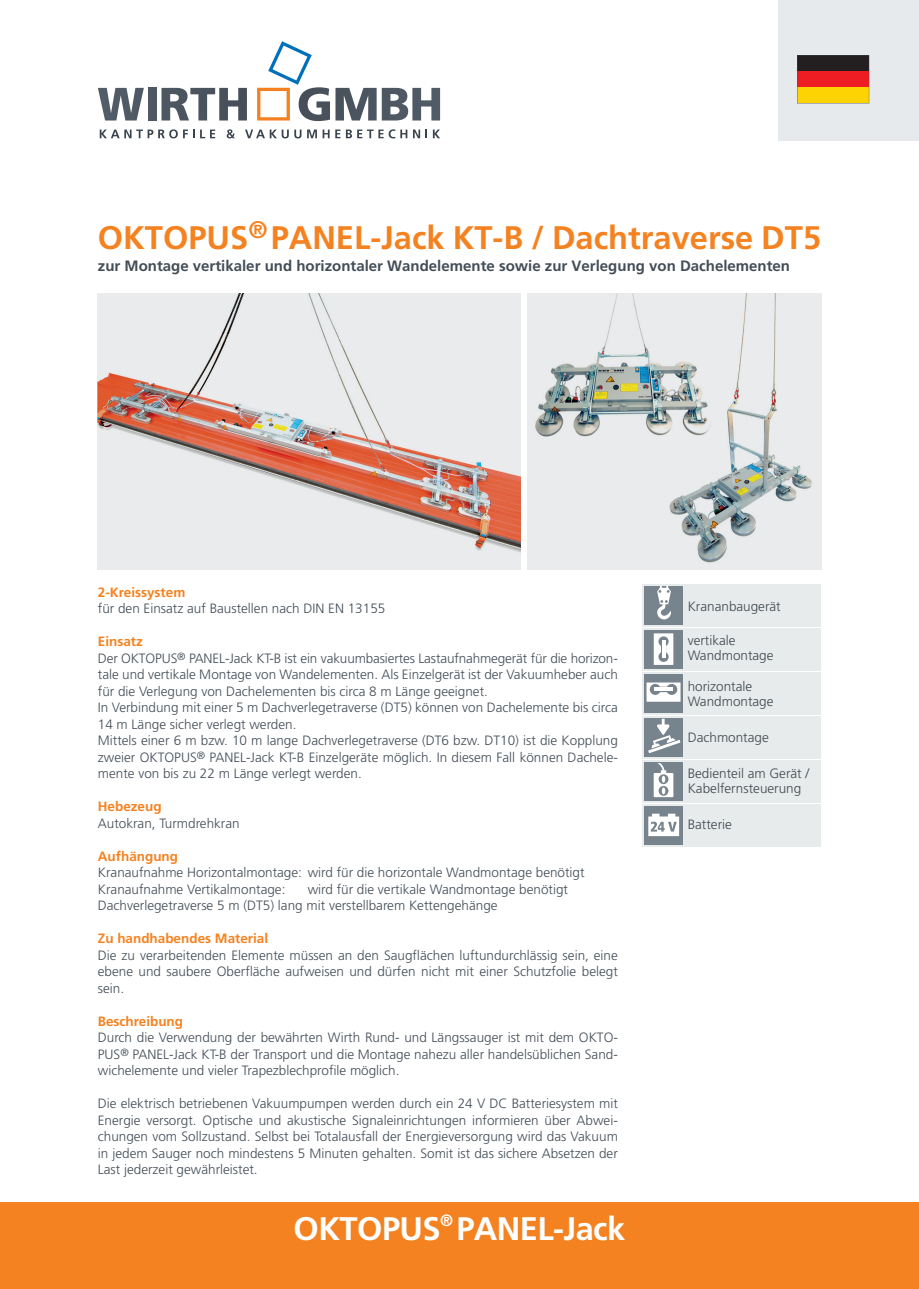
<style>
.page{position:relative;width:919px;height:1289px;background:#fff}
.page>*{position:absolute;margin:0;border:0;box-sizing:border-box;transform-origin:0 0}
.t1{font:700 32.55px "Frutiger LT Std";color:#f58220}
.t2{font:700 32.55px "Frutiger LT Std";letter-spacing:-.015em;color:#fff}
.t3{font:700 15px "Frutiger LT Std";color:#434d57}
.t4{font:300 13.5px/16.5px "Frutiger LT Std";color:#434d57}
.t5{font:300 13.5px/15px "Frutiger LT Std";color:#404a50}
.t6{font:700 13.5px "Frutiger LT Std";color:#f58220}
.s1{font-weight:700;color:#f58220}
</style>
<div class="page">
<div style="left:778px;top:0;width:140px;height:140px;background:#e7eaed"></div>
<div style="left:0;top:1202px;width:918px;height:86px;background:#f58220"></div>
<svg style="left:98px;top:88px;width:46px;height:32px"></svg>
<div style="left:148px;top:88px;width:9px;height:32px;background:#4e5863"></div>
<svg style="left:161px;top:88px;width:86px;height:32px"></svg>
<svg style="left:382px;top:88px;width:58px;height:32px"></svg>
<svg style="left:257px;top:41px;width:119px;height:80px"></svg>
<img style="left:98px;top:293px;width:723px;height:277px">
<div style="left:521px;top:287px;width:5px;height:289px;background:#fff"></div>
<div style="left:642px;top:804px;width:179px;height:43px;background:#e7ebec"></div>
<div style="left:644px;top:806px;width:38px;height:38px;background:#78848d"></div>
<div style="left:642px;top:628px;width:179px;height:42px;background:#e7ebec"></div>
<div style="left:642px;top:584px;width:179px;height:42px;background:#e7ebec"></div>
<div style="left:642px;top:672px;width:179px;height:42px;background:#e7ebec"></div>
<div style="left:642px;top:716px;width:179px;height:42px;background:#e7ebec"></div>
<div style="left:642px;top:760px;width:179px;height:42px;background:#e7ebec"></div>
<div style="left:644px;top:586px;width:38px;height:38px;background:#78848d"></div>
<div style="left:644px;top:674px;width:38px;height:38px;background:#78848d"></div>
<div style="left:644px;top:718px;width:38px;height:38px;background:#78848d"></div>
<div style="left:644px;top:762px;width:38px;height:38px;background:#78848d"></div>
<svg style="left:648px;top:813px;width:31px;height:23px"></svg>
<div style="left:644px;top:630px;width:38px;height:38px;background:#78848d"></div>
<svg style="left:653px;top:633px;width:20px;height:32px"></svg>
<hr style="left:662px;top:640px;width:3px;height:18px;background:#fff">
<svg style="left:646px;top:682px;width:34px;height:19px"></svg>
<hr style="left:654px;top:687px;width:18px;height:4px;background:#fff">
<svg style="left:653px;top:763px;width:20px;height:34px"></svg>
<svg style="left:657px;top:586px;width:14px;height:33px"></svg>
<svg style="left:648px;top:718px;width:32px;height:35px"></svg>
<svg style="left:797px;top:55px;width:72px;height:49px;background:#ae5c1b"></svg>
<svg style="left:100px;top:129px;width:94px;height:9px"></svg>
<svg style="left:200px;top:129px;width:15px;height:9px"></svg>
<svg style="left:227px;top:129px;width:8px;height:9px"></svg>
<svg style="left:245px;top:129px;width:56px;height:9px"></svg>
<svg style="left:307px;top:129px;width:22px;height:9px"></svg>
<svg style="left:335px;top:129px;width:5px;height:9px"></svg>
<svg style="left:346px;top:129px;width:61px;height:9px"></svg>
<svg style="left:413px;top:129px;width:14px;height:9px"></svg>
<svg style="left:433px;top:129px;width:7px;height:9px"></svg>
<h1 class="t1" style="left:98px;top:218px;width:724px">OKTOPUS<sup>®</sup>PANEL-Jack KT-B / Dachtraverse DT5</h1>
<p class="t3" style="left:98px;top:257px;width:693px">zur Montage vertikaler und horizontaler Wandelemente sowie zur Verlegung von Dachelementen</p>
<p class="t6" style="left:98px;top:584px;width:89px">2-Kreissystem</p>
<p class="t4" style="left:98px;top:600px;width:289px">für den Einsatz auf Baustellen nach DIN EN 13155</p>
<p class="t4" style="left:98px;top:633px;width:521px"><span class="s1">Einsatz<br></span>Der OKTOPUS<sup>®</sup> PANEL-Jack KT-B ist ein vakuumbasiertes Lastaufnahmegerät für die horizon&shy;tale und vertikale Montage von Wandelementen. Als Einzelgerät ist der Vakuumheber auch für die Verlegung von Dachelementen bis circa 8 m Länge geeignet.<br>In Verbindung mit einer 5 m Dachverlegetraverse (DT5) können von Dachelemente bis circa 14 m Länge sicher verlegt werden.<br>Mittels einer 6 m bzw. 10 m lange Dachverlegetraverse (DT6 bzw. DT10) ist die Kopplung zweier OKTOPUS<sup>®</sup> PANEL-Jack KT-B Einzelgeräte möglich. In diesem Fall können Dachele&shy;mente von bis zu 22 m Länge verlegt werden.</p>
<p class="t6" style="left:98px;top:798px;width:65px">Hebezeug</p>
<p class="t4" style="left:98px;top:815px;width:143px">Autokran, Turmdrehkran</p>
<p class="t6" style="left:98px;top:848px;width:82px">Aufhängung</p>
<p class="t4" style="left:98px;top:864px;width:488px">Kranaufnahme Horizontalmontage: wird für die horizontale Wandmontage benötigt<br>Kranaufnahme Vertikalmontage:</p>
<p class="t4" style="left:98px;top:881px;width:471px;text-indent:210px">wird für die vertikale Wandmontage benötigt<br>Dachverlegetraverse 5 m (DT5) lang mit verstellbarem Kettengehänge</p>
<p class="t6" style="left:98px;top:930px;width:172px">Zu handhabendes Material</p>
<p class="t4" style="left:98px;top:947px;width:521px;text-align:justify">Die zu verarbeitenden Elemente müssen an den Saugflächen luftundurchlässig sein, eine ebene und saubere Oberfläche aufweisen und dürfen nicht mit einer Schutzfolie belegt sein.</p>
<p class="t6" style="left:98px;top:1012px;width:87px">Beschreibung</p>
<p class="t4" style="left:98px;top:1029px;width:521px;text-align:justify">Durch die Verwendung der bewährten Wirth Rund- und Längssauger ist mit dem OKTO-PUS<sup>®</sup> PANEL-Jack KT-B der Transport und die Montage nahezu aller handelsüblichen Sand&shy;wichelemente und vieler Trapezblechprofile möglich.</p>
<p class="t4" style="left:98px;top:1095px;width:521px;text-align:justify">Die elektrisch betriebenen Vakuumpumpen werden durch ein 24 V DC Batteriesystem mit Energie versorgt. Optische und akustische Signaleinrichtungen informieren über Abwei&shy;chungen vom Sollzustand. Selbst bei Totalausfall der Energieversorgung wird das Vakuum in jedem Sauger noch mindestens 5 Minuten gehalten. Somit ist das sichere Absetzen der Last jederzeit gewährleistet.</p>
<h1 class="t2" style="left:293px;top:1209px;width:333px">OKTOPUS<sup>®</sup> PANEL-Jack</h1>
<p class="t5" style="left:687px;top:598px;width:95px">Krananbaugerät</p>
<p class="t5" style="left:687px;top:633px;width:87px">vertikale<br>Wandmontage</p>
<p class="t5" style="left:687px;top:678px;width:87px">horizontale<br>Wandmontage</p>
<p class="t5" style="left:687px;top:730px;width:83px">Dachmontage</p>
<p class="t5" style="left:687px;top:765px;width:123px">Bedienteil am Gerät /<br>Kabelfernsteuerung</p>
<p class="t5" style="left:687px;top:816px;width:46px">Batterie</p>
</div>
